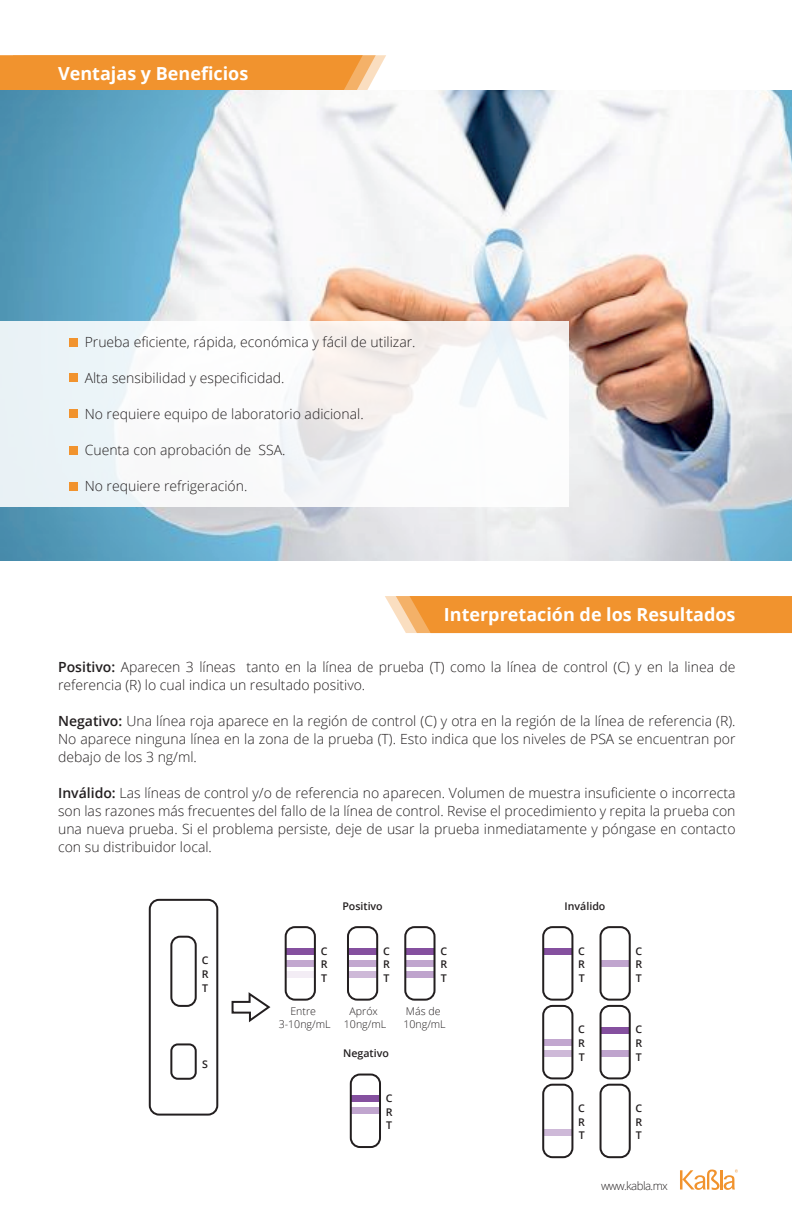
<style>
.page{position:relative;width:792px;height:1224px;background:#fff}
.page>*{position:absolute;margin:0;border:0;box-sizing:border-box;transform-origin:0 0}
.t1{font:700 18px "Open Sans";color:#fff}
.t2{font:300 14px/18px "Open Sans";color:#231f20;text-align:justify}
.t3{font:300 11.4px "Open Sans";letter-spacing:-.05em;color:#231f20}
.t4{font:600 10.6px/13.6px "Open Sans";color:#231f20;text-align:justify}
.t5{font:300 10.6px/13.6px "Open Sans";color:#231f20;text-align:center}
.s1{font-weight:600}
</style>
<div class="page">
<svg style="left:0;top:55px;width:386px;height:36px;background:#ef9a3d"></svg>
<svg style="left:385px;top:596px;width:407px;height:37px;background:#f19839"></svg>
<img style="left:0;top:91px;width:792px;height:469px">
<svg style="left:0;top:321px;width:569px;height:186px"></svg>
<div style="left:69px;top:338px;width:9px;height:9px;background:#f1932e"></div>
<div style="left:69px;top:373px;width:9px;height:8px;background:#f1932e"></div>
<div style="left:69px;top:409px;width:9px;height:9px;background:#f1932e"></div>
<div style="left:69px;top:446px;width:9px;height:8px;background:#f1932e"></div>
<div style="left:69px;top:482px;width:9px;height:9px;background:#f1932e"></div>
<svg style="left:680px;top:1170px;width:58px;height:20px"></svg>
<div style="left:149px;top:899px;width:69px;height:217px;border:2px solid #231f20;border-radius:9px"></div>
<div style="left:170px;top:936px;width:27px;height:71px;border:2px solid #231f20;border-radius:9px"></div>
<div style="left:170px;top:1043px;width:27px;height:37px;border:2px solid #231f20;border-radius:6px"></div>
<svg style="left:231px;top:992px;width:40px;height:31px"></svg>
<div style="left:286px;top:948px;width:29px;height:7px;background:#85509f"></div>
<div style="left:286px;top:960px;width:29px;height:7px;background:#c2a7cf"></div>
<div style="left:286px;top:972px;width:29px;height:6px;background:#f3edf5"></div>
<div style="left:285px;top:926px;width:31px;height:75px;border:2px solid #231f20;border-radius:9px"></div>
<div style="left:348px;top:948px;width:29px;height:7px;background:#85509f"></div>
<div style="left:348px;top:960px;width:29px;height:7px;background:#c2a7cf"></div>
<div style="left:348px;top:972px;width:29px;height:6px;background:#ceb9d8"></div>
<div style="left:347px;top:926px;width:31px;height:75px;border:2px solid #231f20;border-radius:9px"></div>
<div style="left:405px;top:948px;width:30px;height:7px;background:#85509f"></div>
<div style="left:405px;top:960px;width:30px;height:7px;background:#c0a5ce"></div>
<div style="left:405px;top:972px;width:30px;height:6px;background:#bfa4cd"></div>
<div style="left:404px;top:926px;width:32px;height:75px;border:2px solid #231f20;border-radius:9px"></div>
<div style="left:543px;top:948px;width:29px;height:7px;background:#85509f"></div>
<div style="left:542px;top:926px;width:31px;height:75px;border:2px solid #231f20;border-radius:9px"></div>
<div style="left:601px;top:960px;width:29px;height:7px;background:#c0a5ce"></div>
<div style="left:600px;top:926px;width:31px;height:75px;border:2px solid #231f20;border-radius:9px"></div>
<div style="left:543px;top:1039px;width:29px;height:6px;background:#c2a7cf"></div>
<div style="left:543px;top:1050px;width:29px;height:7px;background:#ceb9d8"></div>
<div style="left:542px;top:1005px;width:31px;height:74px;border:2px solid #231f20;border-radius:9px"></div>
<div style="left:601px;top:1027px;width:29px;height:6px;background:#85509f"></div>
<div style="left:601px;top:1050px;width:29px;height:7px;background:#bfa4cd"></div>
<div style="left:600px;top:1005px;width:31px;height:74px;border:2px solid #231f20;border-radius:9px"></div>
<div style="left:543px;top:1129px;width:29px;height:7px;background:#ceb9d8"></div>
<div style="left:542px;top:1084px;width:31px;height:74px;border:2px solid #231f20;border-radius:9px"></div>
<div style="left:600px;top:1084px;width:31px;height:74px;border:2px solid #231f20;border-radius:9px"></div>
<div style="left:351px;top:1096px;width:29px;height:6px;background:#85509f"></div>
<div style="left:351px;top:1108px;width:29px;height:6px;background:#c0a5ce"></div>
<div style="left:350px;top:1074px;width:31px;height:74px;border:2px solid #231f20;border-radius:9px"></div>
<p class="t1" style="left:58px;top:61px;width:192px">Ventajas y Beneficios</p>
<p class="t2" style="left:85px;top:333px;width:332px">Prueba eficiente, rápida, económica y fácil de utilizar.</p>
<p class="t2" style="left:85px;top:369px;width:201px">Alta sensibilidad y especificidad.</p>
<p class="t2" style="left:85px;top:405px;width:280px">No requiere equipo de laboratorio adicional.</p>
<p class="t2" style="left:85px;top:441px;width:202px">Cuenta con aprobación de SSA.</p>
<p class="t2" style="left:85px;top:477px;width:164px">No requiere refrigeración.</p>
<p class="t1" style="left:444px;top:601px;width:293px">Interpretación de los Resultados</p>
<p class="t2" style="left:58px;top:657px;width:679px"><span class="s1">Positivo:</span> Aparecen 3 líneas tanto en la línea de prueba (T) como la línea de control (C) y en la linea de referencia (R) lo cual indica un resultado positivo.</p>
<p class="t2" style="left:58px;top:711px;width:679px"><span class="s1">Negativo:</span> Una línea roja aparece en la región de control (C) y otra en la región de la línea de referencia (R).<br>No aparece ninguna línea en la zona de la prueba (T). Esto indica que los niveles de PSA se encuentran por debajo de los 3 ng/ml.</p>
<p class="t2" style="left:58px;top:783px;width:679px"><span class="s1">Inválido:</span> Las líneas de control y/o de referencia no aparecen. Volumen de muestra insuficiente o incorrecta son las razones más frecuentes del fallo de la línea de control. Revise el procedimiento y repita la prueba con una nueva prueba. Si el problema persiste, deje de usar la prueba inmediatamente y póngase en contacto con su distribuidor local.</p>
<p class="t4" style="left:202px;top:953px;width:8px">C R T</p>
<p class="t4" style="left:202px;top:1057px;width:7px">S</p>
<p class="t4" style="left:342px;top:899px;width:42px">Positivo</p>
<p class="t4" style="left:565px;top:899px;width:42px">Inválido</p>
<p class="t4" style="left:321px;top:944px;width:8px">C R T</p>
<p class="t4" style="left:383px;top:944px;width:8px">C R T</p>
<p class="t4" style="left:440px;top:944px;width:8px">C R T</p>
<p class="t4" style="left:578px;top:944px;width:8px">C R T</p>
<p class="t4" style="left:636px;top:944px;width:8px">C R T</p>
<p class="t5" style="left:279px;top:1004px;width:53px">Entre<br>3-10ng/mL</p>
<p class="t5" style="left:344px;top:1004px;width:44px">Apróx<br>10ng/mL</p>
<p class="t5" style="left:403px;top:1004px;width:44px;text-align:left">Más de<br>10ng/mL</p>
<p class="t4" style="left:343px;top:1046px;width:47px">Negativo</p>
<p class="t4" style="left:386px;top:1091px;width:8px">C R T</p>
<p class="t4" style="left:578px;top:1022px;width:8px">C R T</p>
<p class="t4" style="left:636px;top:1022px;width:8px">C R T</p>
<p class="t4" style="left:578px;top:1101px;width:8px">C R T</p>
<p class="t4" style="left:636px;top:1101px;width:8px">C R T</p>
<p class="t3" style="left:601px;top:1178px;width:68px">www.kabla.mx</p>
</div>
